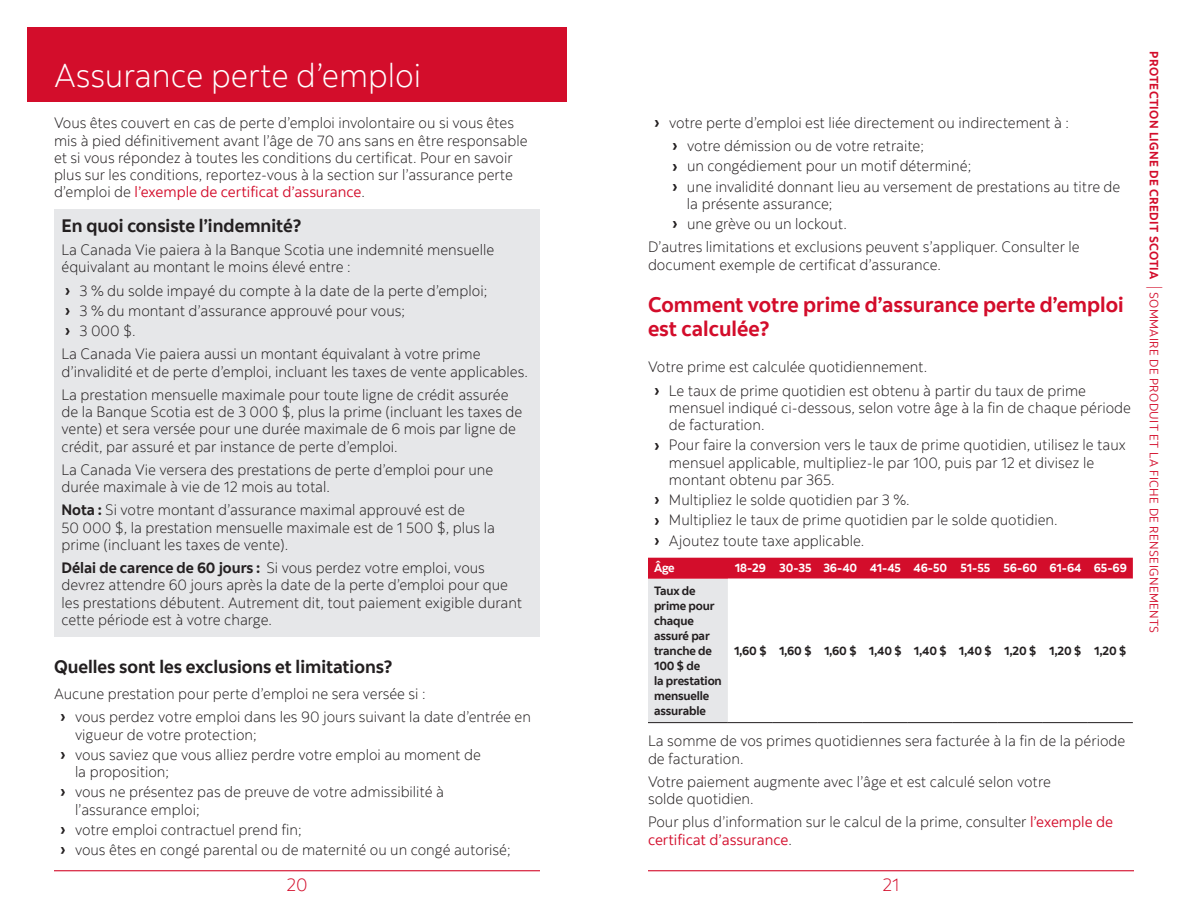
<style>
.page{position:relative;width:1188px;height:918px;background:#fff}
.page>*{position:absolute;margin:0;border:0;box-sizing:border-box;transform-origin:0 0}
.t1{font:300 33px "Scotia";color:#fff}
.t2{font:700 21px/24px "Scotia";color:#d30d2b}
.t3{font:700 18px "Scotia";color:#231f20}
.t4{font:300 18px "Scotia";color:#d30d2b}
.t5{font:300 15px/17.2px "Scotia";color:#231f20}
.t6{font:700 12px/15px "Scotia";letter-spacing:-.01em;color:#231f20}
.t7{font:12px "Scotia";letter-spacing:.03em;color:#d30d2b}
.t8{font:700 12px "Scotia";color:#fff}
.s1{font-weight:400;color:#d30d2b}
.s2{font-family:"Gilroy";font-weight:700;font-size:18px}
.s3{font-weight:700}
.s4{font-weight:300;font-size:16.8px}
</style>
<div class="page">
<hr style="left:54px;top:870px;width:486px;height:1px;background:#d30d2b">
<hr style="left:648px;top:870px;width:486px;height:1px;background:#d30d2b">
<div style="left:27px;top:27px;width:540px;height:75px;background:#d30d2b"></div>
<div style="left:54px;top:210px;width:486px;height:34px;background:#e6e7e9"></div>
<div style="left:54px;top:235px;width:486px;height:49px;background:#e6e7e9"></div>
<div style="left:54px;top:265px;width:486px;height:35px;background:#e6e7e9"></div>
<div style="left:54px;top:285px;width:486px;height:35px;background:#e6e7e9"></div>
<div style="left:54px;top:306px;width:486px;height:34px;background:#e6e7e9"></div>
<div style="left:54px;top:339px;width:486px;height:49px;background:#e6e7e9"></div>
<div style="left:54px;top:380px;width:486px;height:83px;background:#e6e7e9"></div>
<div style="left:54px;top:455px;width:486px;height:49px;background:#e6e7e9"></div>
<div style="left:54px;top:495px;width:486px;height:66px;background:#e6e7e9"></div>
<div style="left:54px;top:553px;width:486px;height:83px;background:#e6e7e9"></div>
<div style="left:648px;top:558px;width:485px;height:21px;background:#d30d2b"></div>
<div style="left:648px;top:579px;width:80px;height:144px;background:#e6e7e9"></div>
<hr style="left:648px;top:722px;width:80px;height:1px;background:#231f20">
<hr style="left:728px;top:722px;width:45px;height:1px;background:#231f20">
<hr style="left:773px;top:722px;width:45px;height:1px;background:#231f20">
<hr style="left:818px;top:722px;width:45px;height:1px;background:#231f20">
<hr style="left:863px;top:722px;width:45px;height:1px;background:#231f20">
<hr style="left:908px;top:722px;width:45px;height:1px;background:#231f20">
<hr style="left:953px;top:722px;width:45px;height:1px;background:#231f20">
<hr style="left:998px;top:722px;width:45px;height:1px;background:#231f20">
<hr style="left:1043px;top:722px;width:45px;height:1px;background:#231f20">
<hr style="left:1088px;top:722px;width:45px;height:1px;background:#231f20">
<h1 class="t1" style="left:54px;top:55px;width:369px">Assurance perte d’emploi</h1>
<p class="t5" style="left:54px;top:114px;width:475px">Vous êtes couvert en cas de perte d’emploi involontaire ou si vous êtes mis à pied définitivement avant l’âge de 70 ans sans en être responsable et si vous répondez à toutes les conditions du certificat. Pour en savoir plus sur les conditions, reportez-vous à la section sur l’assurance perte d’emploi de <span class="s1">l’exemple de certificat d’assurance</span>.</p>
<p class="t3" style="left:62px;top:214px;width:242px">En quoi consiste l’indemnité?</p>
<p class="t5" style="left:62px;top:241px;width:434px">La Canada Vie paiera à la Banque Scotia une indemnité mensuelle équivalant au montant le moins élevé entre :</p>
<p class="t5" style="left:64px;top:280px;width:424px;line-height:20.2px"><span class="s2">›</span> 3 % du solde impayé du compte à la date de la perte d’emploi; <span class="s2">›</span> 3 % du montant d’assurance approuvé pour vous;<br><span class="s2">›</span> 3 000 $.</p>
<p class="t5" style="left:62px;top:345px;width:468px">La Canada Vie paiera aussi un montant équivalant à votre prime d’invalidité et de perte d’emploi, incluant les taxes de vente applicables.</p>
<p class="t5" style="left:62px;top:386px;width:462px">La prestation mensuelle maximale pour toute ligne de crédit assurée de la Banque Scotia est de 3 000 $, plus la prime (incluant les taxes de vente) et sera versée pour une durée maximale de 6 mois par ligne de crédit, par assuré et par instance de perte d’emploi.</p>
<p class="t5" style="left:62px;top:461px;width:433px">La Canada Vie versera des prestations de perte d’emploi pour une durée maximale à vie de 12 mois au total.</p>
<p class="t5" style="left:62px;top:501px;width:435px"><span class="s3">Nota :</span> Si votre montant d’assurance maximal approuvé est de<br>50 000 $, la prestation mensuelle maximale est de 1 500 $, plus la prime (incluant les taxes de vente).</p>
<p class="t5" style="left:62px;top:559px;width:462px"><span class="s3">Délai de carence de 60 jours :</span> Si vous perdez votre emploi, vous devrez attendre 60 jours après la date de la perte d’emploi pour que les prestations débutent. Autrement dit, tout paiement exigible durant cette période est à votre charge.</p>
<p class="t3" style="left:54px;top:655px;width:340px">Quelles sont les exclusions et limitations?</p>
<p class="t5" style="left:60px;top:682px;width:473px;line-height:23.2px;text-indent:-6px">Aucune prestation pour perte d’emploi ne sera versée si :<br><span class="s2">›</span> vous perdez votre emploi dans les 90 jours suivant la date d’entrée en</p>
<p class="t5" style="left:60px;top:724px;width:422px;line-height:20.2px;text-indent:15px">vigueur de votre protection;<br><span class="s2">›</span> vous saviez que vous alliez perdre votre emploi au moment de</p>
<p class="t5" style="left:60px;top:762px;width:386px;line-height:20.2px;text-indent:15px">la proposition;<br><span class="s2">›</span> vous ne présentez pas de preuve de votre admissibilité à</p>
<p class="t5" style="left:60px;top:799px;width:452px;line-height:20.2px;text-indent:15px">l’assurance emploi;<br><span class="s2">›</span> votre emploi contractuel prend fin;<br><span class="s2">›</span> vous êtes en congé parental ou de maternité ou un congé autorisé;</p>
<p class="t5" style="left:672px;top:111px;width:399px;line-height:23.2px;text-indent:-18px"><span class="s2">›</span> votre perte d’emploi est liée directement ou indirectement à : <span class="s2">›</span> votre démission ou de votre retraite;</p>
<p class="t5" style="left:672px;top:156px;width:450px;line-height:20.2px"><span class="s2">›</span> un congédiement pour un motif déterminé;<br><span class="s2">›</span> une invalidité donnant lieu au versement de prestations au titre de</p>
<p class="t5" style="left:672px;top:193px;width:176px;line-height:20.2px;text-align:center">la présente assurance;<br><span class="s2">›</span> une grève ou un lockout.</p>
<p class="t5" style="left:648px;top:238px;width:433px">D’autres limitations et exclusions peuvent s’appliquer. Consulter le document exemple de certificat d’assurance.</p>
<h2 class="t2" style="left:648px;top:292px;width:477px">Comment votre prime d’assurance perte d’emploi est calculée?</h2>
<p class="t5" style="left:654px;top:355px;width:434px;line-height:23.2px;text-indent:-6px">Votre prime est calculée quotidiennement.<br><span class="s2">›</span> Le taux de prime quotidien est obtenu à partir du taux de prime</p>
<p class="t5" style="left:669px;top:399px;width:464px">mensuel indiqué ci-dessous, selon votre âge à la fin de chaque période de facturation.</p>
<p class="t5" style="left:669px;top:436px;width:458px;text-indent:-15px"><span class="s2">›</span> Pour faire la conversion vers le taux de prime quotidien, utilisez le taux mensuel applicable, multipliez-le par 100, puis par 12 et divisez le montant obtenu par 365.</p>
<p class="t5" style="left:654px;top:490px;width:405px;line-height:20.2px"><span class="s2">›</span> Multipliez le solde quotidien par 3 %.<br><span class="s2">›</span> Multipliez le taux de prime quotidien par le solde quotidien. <span class="s2">›</span> Ajoutez toute taxe applicable.</p>
<p class="t8" style="left:654px;top:561px;width:22px">Âge</p>
<p class="t8" style="left:735px;top:561px;width:394px">18-29 30-35 36-40 41-45 46-50 51-55 56-60 61-64 65-69</p>
<p class="t6" style="left:654px;top:583px;width:69px">Taux de prime pour chaque assuré par tranche de<br>100 $ de<br>la prestation mensuelle assurable</p>
<p class="t6" style="left:734px;top:643px;width:394px">1,60 $ 1,60 $ 1,60 $ 1,40 $ 1,40 $ 1,40 $ 1,20 $ 1,20 $ 1,20 $</p>
<p class="t5" style="left:648px;top:732px;width:479px">La somme de vos primes quotidiennes sera facturée à la fin de la période de facturation.</p>
<p class="t5" style="left:648px;top:773px;width:404px">Votre paiement augmente avec l’âge et est calculé selon votre solde quotidien.</p>
<p class="t5" style="left:648px;top:813px;width:467px">Pour plus d’information sur le calcul de la prime, consulter <span class="s1">l’exemple de certificat d’assurance</span>.</p>
<p class="t4" style="left:286px;top:873px;width:23px">20</p>
<p class="t4" style="left:883px;top:873px;width:18px">21</p>
<p class="t7" style="left:1162px;top:51px;width:584px;rotate:90deg"><span class="s3">PROTECTION LIGNE DE CREDIT SCOTIA</span> <span class="s4">|</span> SOMMAIRE DE PRODUIT ET LA FICHE DE RENSEIGNEMENTS</p>
</div>
